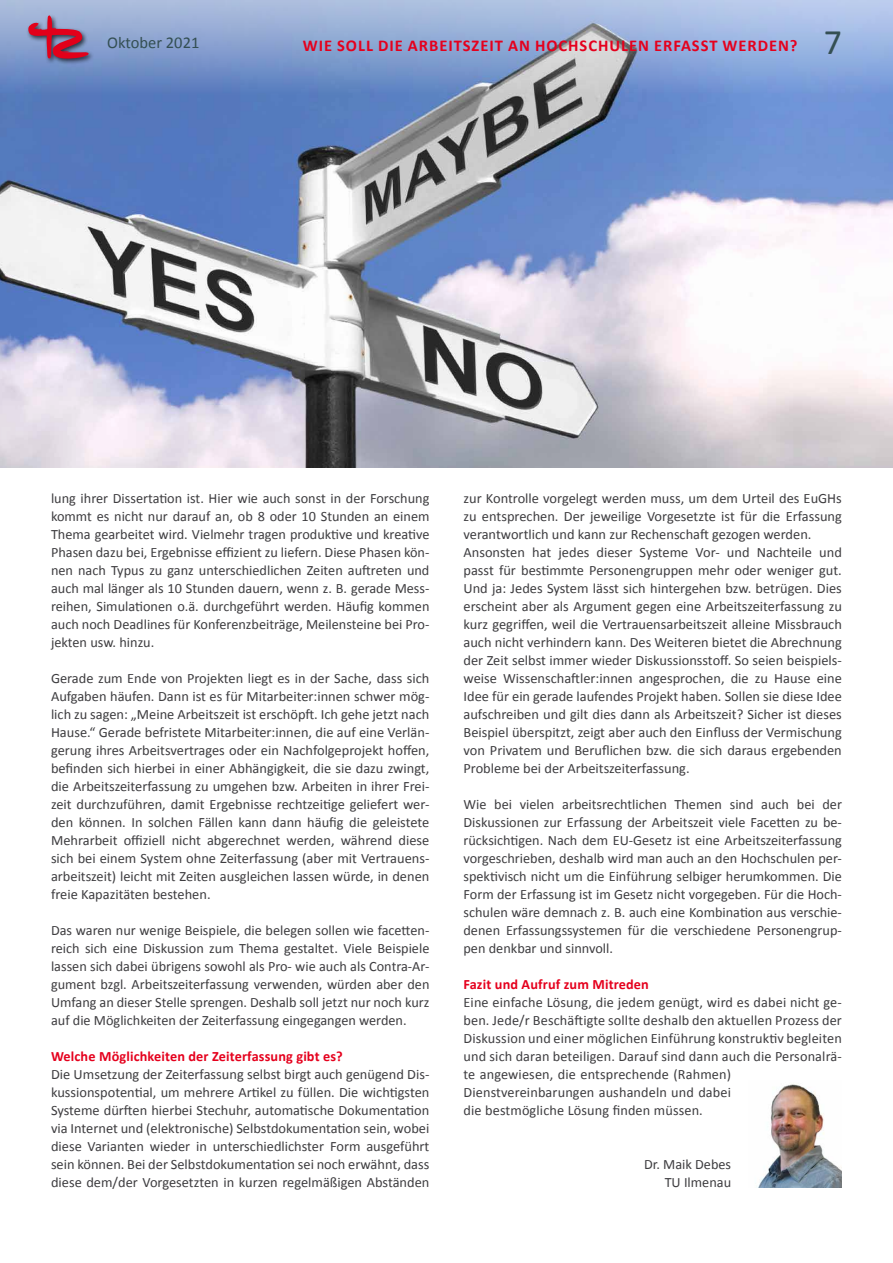
<style>
.page{position:relative;width:893px;height:1263px;background:#fff}
.page>*{position:absolute;margin:0;border:0;box-sizing:border-box;transform-origin:0 0}
.t1{font:700 16.5px "Calibri";letter-spacing:.06em;color:#e5001d}
.t2{font:16.5px "Calibri";color:#344f53}
.t3{font:14.25px/18px "Calibri";color:#3e3d40;text-align:justify}
.t4{font:700 14.25px "Calibri";letter-spacing:.01em;color:#e5001d}
.s1{font-weight:400;font-size:36px;color:#344f53}
</style>
<div class="page">
<img style="left:0;top:94px;width:893px;height:373px">
<img style="left:758px;top:1084px;width:84px;height:103px">
<svg style="left:0;top:0;width:893px;height:94px;background:#8fa7d2"></svg>
<div style="left:26px;top:1px;width:69px;height:64px;background:#000;opacity:.69"></div>
<svg style="left:28px;top:15px;width:61px;height:44px;background:#a16284"></svg>
<p class="t2" style="left:107px;top:33px;width:94px">Oktober 2021</p>
<p class="t1" style="left:303px;top:34px;width:541px">WIE SOLL DIE ARBEITSZEIT AN HOCHSCHULEN ERFASST WERDEN? <span class="s1">7</span></p>
<p class="t3" style="left:51px;top:490px;width:380px">lung ihrer Dissertation ist. Hier wie auch sonst in der Forschung kommt es nicht nur darauf an, ob 8 oder 10 Stunden an einem Thema gearbeitet wird. Vielmehr tragen produktive und kreative Phasen dazu bei, Ergebnisse effizient zu liefern. Diese Phasen kön&shy;nen nach Typus zu ganz unterschiedlichen Zeiten auftreten und auch mal länger als 10 Stunden dauern, wenn z. B. gerade Mess&shy;reihen, Simulationen o.ä. durchgeführt werden. Häufig kommen auch noch Deadlines für Konferenzbeiträge, Meilensteine bei Pro&shy;jekten usw. hinzu.</p>
<p class="t3" style="left:51px;top:670px;width:380px">Gerade zum Ende von Projekten liegt es in der Sache, dass sich Aufgaben häufen. Dann ist es für Mitarbeiter:innen schwer mög&shy;lich zu sagen: „Meine Arbeitszeit ist erschöpft. Ich gehe jetzt nach Hause.“ Gerade befristete Mitarbeiter:innen, die auf eine Verlän&shy;gerung ihres Arbeitsvertrages oder ein Nachfolgeprojekt hoffen, befinden sich hierbei in einer Abhängigkeit, die sie dazu zwingt, die Arbeitszeiterfassung zu umgehen bzw. Arbeiten in ihrer Frei&shy;zeit durchzuführen, damit Ergebnisse rechtzeitige geliefert wer&shy;den können. In solchen Fällen kann dann häufig die geleistete Mehrarbeit offiziell nicht abgerechnet werden, während diese sich bei einem System ohne Zeiterfassung (aber mit Vertrauens&shy;arbeitszeit) leicht mit Zeiten ausgleichen lassen würde, in denen freie Kapazitäten bestehen.</p>
<p class="t3" style="left:51px;top:922px;width:380px">Das waren nur wenige Beispiele, die belegen sollen wie facetten&shy;reich sich eine Diskussion zum Thema gestaltet. Viele Beispiele lassen sich dabei übrigens sowohl als Pro- wie auch als Contra-Ar&shy;gument bzgl. Arbeitszeiterfassung verwenden, würden aber den Umfang an dieser Stelle sprengen. Deshalb soll jetzt nur noch kurz auf die Möglichkeiten der Zeiterfassung eingegangen werden.</p>
<p class="t4" style="left:51px;top:1046px;width:293px">Welche Möglichkeiten der Zeiterfassung gibt es?</p>
<p class="t3" style="left:51px;top:1066px;width:380px">Die Umsetzung der Zeiterfassung selbst birgt auch genügend Dis&shy;kussionspotential, um mehrere Artikel zu füllen. Die wichtigsten Systeme dürften hierbei Stechuhr, automatische Dokumentation via Internet und (elektronische) Selbstdokumentation sein, wobei diese Varianten wieder in unterschiedlichster Form ausgeführt sein können. Bei der Selbstdokumentation sei noch erwähnt, dass diese dem/der Vorgesetzten in kurzen regelmäßigen Abständen</p>
<p class="t3" style="left:463px;top:490px;width:380px;text-align:left">zur Kontrolle vorgelegt werden muss, um dem Urteil des EuGHs zu entsprechen. Der jeweilige Vorgesetzte ist für die Erfassung verantwortlich und kann zur Rechenschaft gezogen werden.<br>Ansonsten hat jedes dieser Systeme Vor- und Nachteile und passt für bestimmte Personengruppen mehr oder weniger gut.<br>Und ja: Jedes System lässt sich hintergehen bzw. betrügen. Dies erscheint aber als Argument gegen eine Arbeitszeiterfassung zu kurz gegriffen, weil die Vertrauensarbeitszeit alleine Missbrauch auch nicht verhindern kann. Des Weiteren bietet die Abrechnung der Zeit selbst immer wieder Diskussionsstoff. So seien beispiels&shy;weise Wissenschaftler:innen angesprochen, die zu Hause eine Idee für ein gerade laufendes Projekt haben. Sollen sie diese Idee aufschreiben und gilt dies dann als Arbeitszeit? Sicher ist dieses Beispiel überspitzt, zeigt aber auch den Einfluss der Vermischung von Privatem und Beruflichen bzw. die sich daraus ergebenden Probleme bei der Arbeitszeiterfassung.</p>
<p class="t3" style="left:463px;top:796px;width:380px">Wie bei vielen arbeitsrechtlichen Themen sind auch bei der Diskussionen zur Erfassung der Arbeitszeit viele Facetten zu be&shy;rücksichtigen. Nach dem EU-Gesetz ist eine Arbeitszeiterfassung vorgeschrieben, deshalb wird man auch an den Hochschulen per&shy;spektivisch nicht um die Einführung selbiger herumkommen. Die Form der Erfassung ist im Gesetz nicht vorgegeben. Für die Hoch&shy;schulen wäre demnach z. B. auch eine Kombination aus verschie&shy;denen Erfassungssystemen für die verschiedene Personengrup&shy;pen denkbar und sinnvoll.</p>
<p class="t4" style="left:463px;top:974px;width:187px">Fazit und Aufruf zum Mitreden</p>
<p class="t3" style="left:463px;top:994px;width:380px;text-align:left">Eine einfache Lösung, die jedem genügt, wird es dabei nicht ge&shy;ben. Jede/r Beschäftigte sollte deshalb den aktuellen Prozess der Diskussion und einer möglichen Einführung konstruktiv begleiten und sich daran beteiligen. Darauf sind dann auch die Personalrä&shy;te angewiesen, die entsprechende (Rahmen)<br>Dienstvereinbarungen aushandeln und dabei<br>die bestmögliche Lösung finden müssen.</p>
<p class="t3" style="left:644px;top:1156px;width:89px;text-align:right">Dr. Maik Debes<br>TU Ilmenau</p>
</div>
